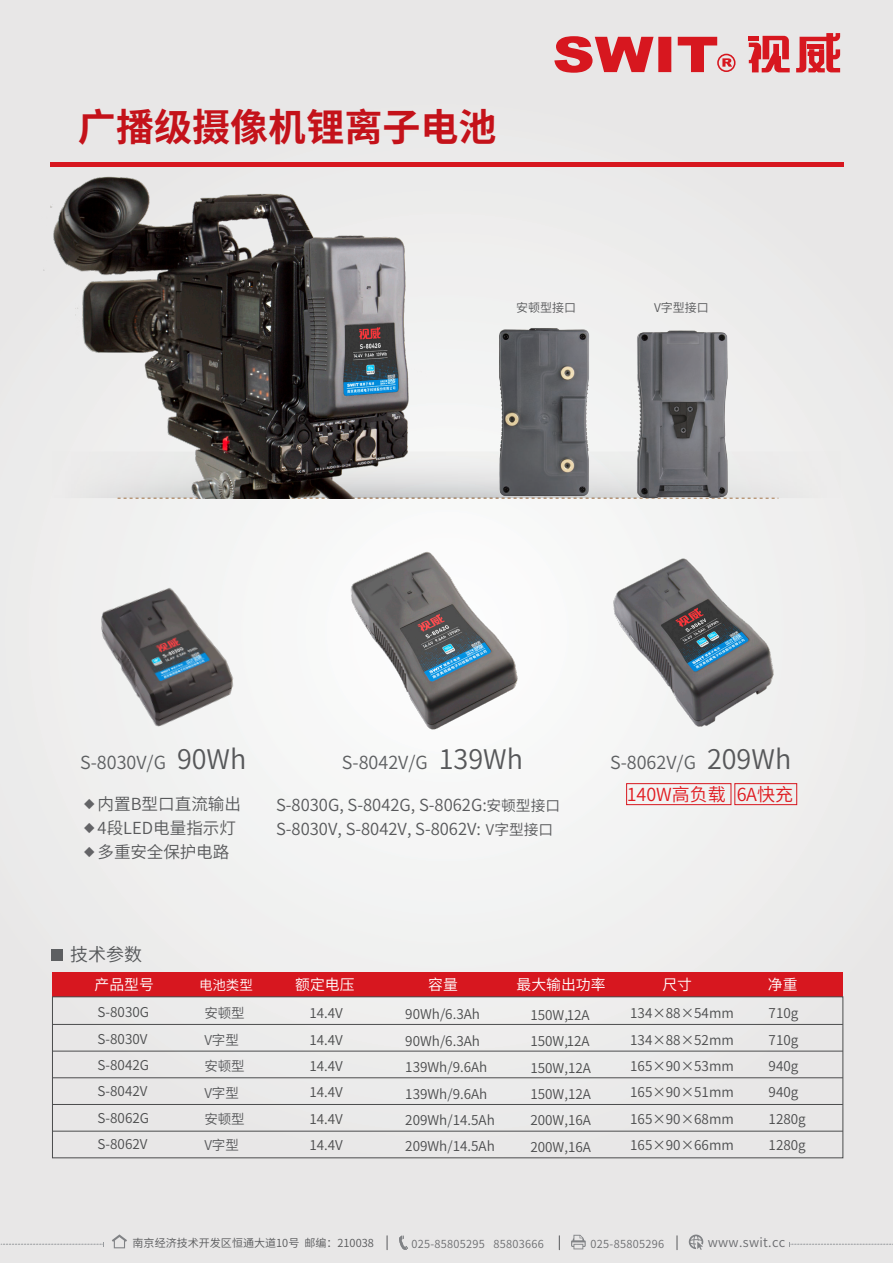
<style>
.page{position:relative;width:893px;height:1263px;background:#fff}
.page>*{position:absolute;margin:0;border:0;box-sizing:border-box;transform-origin:0 0}
.t1{font:700 38.1px "Source Han Sans CN";color:#c4121a}
.t2{font:18px "Source Han Sans CN";color:#5d5f61}
.t3{font:18px/32px "Source Han Sans CN";color:#ee1d23;text-align:right}
.t4{font:16.65px/24px "Source Han Sans CN";color:#58595b}
.t5{font:14.85px "Source Han Sans CN";color:#fff}
.t6{font:13.5px/26.4px "Source Han Sans CN";color:#4b4c4d;text-align:justify}
.t7{font:13.5px/26.4px "Source Han Sans CN";letter-spacing:-.01em;color:#58595b}
.t8{font:13.5px "Source Han Sans CN";color:#fff}
.t9{font:12.75px "Source Han Sans CN";letter-spacing:.025em;color:#6c6d70}
.t10{font:12px "Source Han Sans CN";color:#57585a}
.t11{font:11.1px "Source Han Sans CN";letter-spacing:.025em;color:#6c6d70}
.t12{font:11.1px "Source Han Sans CN";color:#57585a}
.t13{font:10.5px "Source Han Sans CN";color:#636366}
.s1{font-size:27px;color:#57585a}
.s2{font-size:14.7px;color:#57585a}
.s3{color:#5d5f61}
</style>
<div class="page">
<div style="left:0;top:0;width:893px;height:1263px;background:linear-gradient(to bottom,#edebeb,#ececec)"></div>
<svg style="left:118px;top:498px;width:660px;height:1px"></svg>
<svg style="left:445px;top:451px;width:396px;height:47px;background:#e8e8e8"></svg>
<svg style="left:571px;top:1235px;width:15px;height:14px"></svg>
<svg style="left:399px;top:1235px;width:9px;height:15px"></svg>
<svg style="left:689px;top:1234px;width:14px;height:16px"></svg>
<svg style="left:387px;top:1236px;width:1px;height:14px"></svg>
<svg style="left:559px;top:1236px;width:1px;height:14px"></svg>
<svg style="left:677px;top:1236px;width:1px;height:14px"></svg>
<svg style="left:112px;top:1234px;width:15px;height:14px"></svg>
<svg style="left:1px;top:1242px;width:103px;height:4px"></svg>
<svg style="left:789px;top:1242px;width:104px;height:4px"></svg>
<svg style="left:554px;top:36px;width:181px;height:37px;background:#de787c"></svg>
<svg style="left:749px;top:36px;width:41px;height:36px"></svg>
<svg style="left:796px;top:33px;width:44px;height:39px;background:#dd6267"></svg>
<img style="left:477px;top:311px;width:121px;height:234px">
<img style="left:603px;top:312px;width:167px;height:201px">
<div style="left:52px;top:972px;width:791px;height:25px;background:#d7171f"></div>
<hr style="left:52px;top:1024px;width:791px;height:1px;background:#4b4c4d">
<hr style="left:52px;top:1051px;width:791px;height:1px;background:#4b4c4d">
<hr style="left:52px;top:1077px;width:791px;height:1px;background:#4b4c4d">
<hr style="left:52px;top:1104px;width:791px;height:1px;background:#4b4c4d">
<hr style="left:52px;top:1131px;width:791px;height:1px;background:#4b4c4d">
<div style="left:52px;top:997px;width:791px;height:161px;border:1px solid #4b4c4d"></div>
<div style="left:626px;top:783px;width:105px;height:22px;border:1px solid #d7171f"></div>
<div style="left:734px;top:783px;width:63px;height:22px;border:1px solid #d7171f"></div>
<hr style="left:50px;top:162px;width:793px;height:4px;background:#d7171f">
<div style="left:52px;top:949px;width:11px;height:12px;background:#5d5f61"></div>
<img style="left:343px;top:551px;width:183px;height:185px">
<img style="left:44px;top:557px;width:238px;height:199px">
<img style="left:577px;top:537px;width:260px;height:223px">
<img style="left:40px;top:172px;width:405px;height:326px">
<h1 class="t1" style="left:78px;top:106px;width:420px">广播级摄像机锂离子电池</h1>
<p class="t10" style="left:516px;top:301px;width:61px">安顿型接口</p>
<p class="t10" style="left:654px;top:301px;width:56px">V字型接口</p>
<h2 class="t2" style="left:80px;top:752px;width:168px">S-8030V/G <span class="s1">90Wh</span></h2>
<h2 class="t2" style="left:342px;top:752px;width:183px">S-8042V/G <span class="s1">139Wh</span></h2>
<p class="t4" style="left:98px;top:793px;width:145px">内置B型口直流输出<br>4段LED电量指示灯多重安全保护电路</p>
<p class="t4" style="left:276px;top:793px;width:286px">S-8030G, S-8042G, S-8062G: <span class="s2">安顿型接口<br></span>S-8030V, S-8042V, S-8062V: <span class="s2">V字型接口</span></p>
<p class="t13" style="left:84px;top:798px;width:12px">◆</p>
<p class="t13" style="left:84px;top:822px;width:12px">◆</p>
<p class="t13" style="left:84px;top:846px;width:12px">◆</p>
<h2 class="t2" style="left:70px;top:944px;width:73px">技术参数</h2>
<h2 class="t3" style="left:610px;top:747px;width:184px"><span class="s3">S-8062V/G</span> <span class="s1">209Wh<br></span>140W高负载 6A快充</h2>
<p class="t5" style="left:428px;top:977px;width:31px">容量</p>
<p class="t5" style="left:517px;top:977px;width:91px">最大输出功率</p>
<p class="t5" style="left:662px;top:977px;width:31px">尺寸</p>
<p class="t6" style="left:630px;top:1000px;width:105px">134×88×54mm 134×88×52mm 165×90×53mm 165×90×51mm 165×90×68mm 165×90×66mm</p>
<p class="t5" style="left:295px;top:977px;width:61px">额定电压</p>
<p class="t6" style="left:309px;top:1000px;width:35px">14.4V 14.4V 14.4V 14.4V 14.4V 14.4V</p>
<p class="t5" style="left:95px;top:977px;width:61px">产品型号</p>
<p class="t8" style="left:199px;top:978px;width:55px">电池类型</p>
<p class="t7" style="left:204px;top:1000px;width:42px">安顿型<br>V字型安顿型<br>V字型安顿型<br>V字型</p>
<p class="t6" style="left:98px;top:999px;width:53px">S-8030G S-8030V S-8042G S-8042V S-8062G S-8062V</p>
<p class="t6" style="left:405px;top:1001px;width:91px;text-align:left">90Wh/6.3Ah<br>90Wh/6.3Ah<br>139Wh/9.6Ah<br>139Wh/9.6Ah<br>209Wh/14.5Ah<br>209Wh/14.5Ah</p>
<p class="t6" style="left:530px;top:1002px;width:62px">150W,12A 150W,12A 150W,12A 150W,12A 200W,16A 200W,16A</p>
<p class="t5" style="left:768px;top:977px;width:31px">净重</p>
<p class="t6" style="left:769px;top:1000px;width:39px;text-align:left">710g<br>710g<br>940g<br>940g<br>1280g<br>1280g</p>
<p class="t12" style="left:133px;top:1236px;width:243px">南京经济技术开发区恒通大道10号 邮编：210038</p>
<p class="t11" style="left:412px;top:1237px;width:134px">025-85805295 85803666</p>
<p class="t11" style="left:591px;top:1237px;width:75px">025-85805296</p>
<p class="t9" style="left:708px;top:1235px;width:79px">www.swit.cc</p>
</div>
